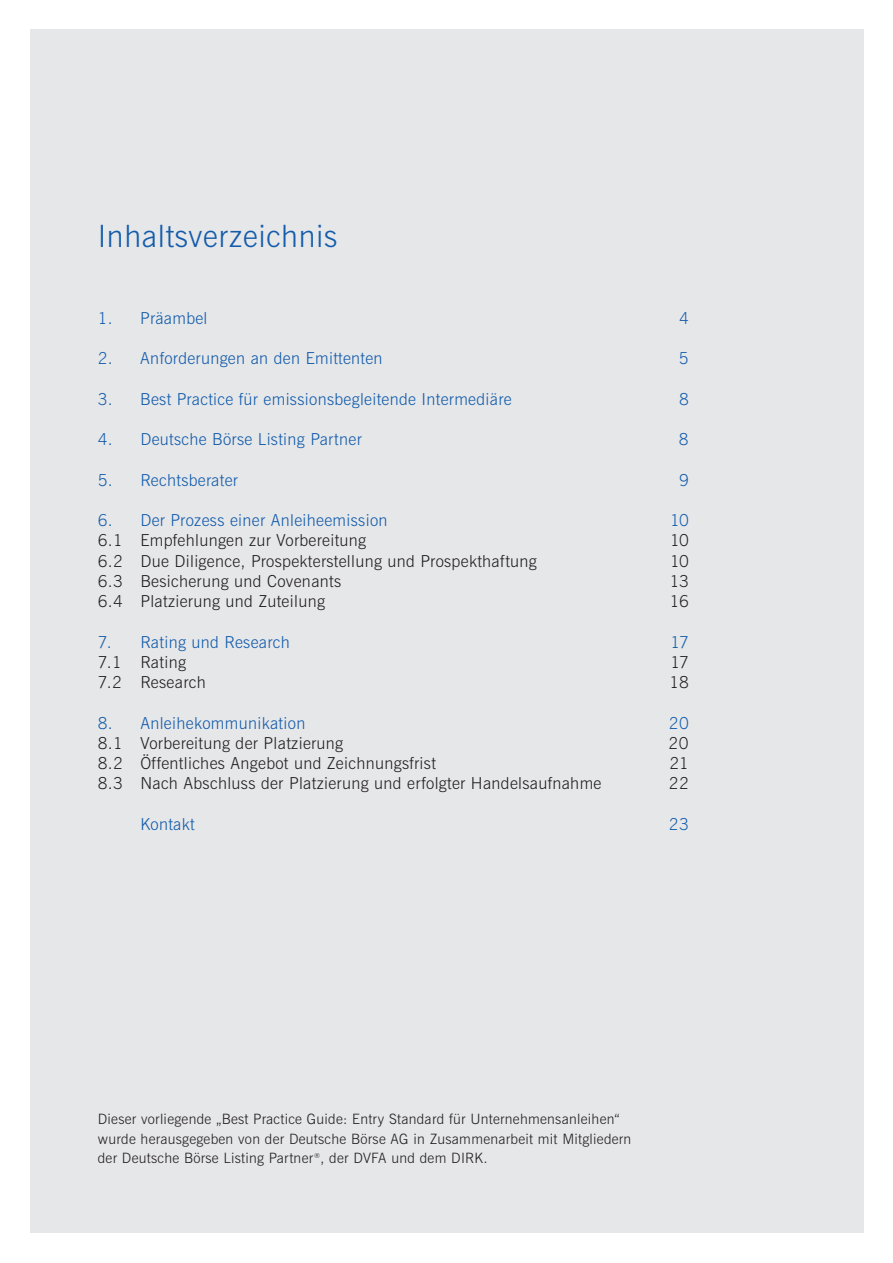
<style>
.page{position:relative;width:893px;height:1263px;background:#fff}
.page>*{position:absolute;margin:0;border:0;box-sizing:border-box;transform-origin:0 0}
.t1{font:30.75px "News Gothic Lt BT";letter-spacing:.02em;color:#135cab}
.t2{font:16.5px "News Gothic Lt BT";letter-spacing:.02em;color:#231f20}
.t3{font:16.5px "News Gothic Lt BT";letter-spacing:.02em;color:#135cab}
.t4{font:14.25px/19.5px "News Gothic Lt BT";letter-spacing:.02em;color:#231f20}
</style>
<div class="page">
<div style="left:30px;top:30px;width:833px;height:1203px;background:#e6e7e9"></div>
<h1 class="t1" style="left:98px;top:216px;width:241px">Inhaltsverzeichnis</h1>
<p class="t3" style="left:98px;top:307px;width:111px">1. Präambel</p>
<p class="t3" style="left:679px;top:307px;width:11px">4</p>
<p class="t3" style="left:98px;top:348px;width:286px">2. Anforderungen an den Emittenten</p>
<p class="t3" style="left:679px;top:348px;width:11px">5</p>
<p class="t3" style="left:98px;top:388px;width:415px">3. Best Practice für emissionsbegleitende Intermediäre</p>
<p class="t3" style="left:679px;top:388px;width:11px">8</p>
<p class="t3" style="left:98px;top:429px;width:265px">4. Deutsche Börse Listing Partner</p>
<p class="t3" style="left:679px;top:429px;width:11px">8</p>
<p class="t3" style="left:98px;top:469px;width:142px">5. Rechtsberater</p>
<p class="t3" style="left:679px;top:469px;width:11px">9</p>
<p class="t3" style="left:98px;top:510px;width:291px">6. Der Prozess einer Anleiheemission</p>
<p class="t3" style="left:670px;top:510px;width:20px">10</p>
<p class="t2" style="left:98px;top:530px;width:270px">6.1 Empfehlungen zur Vorbereitung</p>
<p class="t2" style="left:670px;top:530px;width:20px">10</p>
<p class="t2" style="left:98px;top:550px;width:440px">6.2 Due Diligence, Prospekterstellung und Prospekthaftung</p>
<p class="t2" style="left:670px;top:550px;width:20px">10</p>
<p class="t2" style="left:98px;top:571px;width:245px">6.3 Besicherung und Covenants</p>
<p class="t2" style="left:670px;top:571px;width:20px">13</p>
<p class="t2" style="left:98px;top:591px;width:229px">6.4 Platzierung und Zuteilung</p>
<p class="t2" style="left:670px;top:591px;width:21px">16</p>
<p class="t3" style="left:98px;top:631px;width:194px">7. Rating und Research</p>
<p class="t3" style="left:671px;top:631px;width:20px">17</p>
<p class="t2" style="left:98px;top:652px;width:90px">7.1 Rating</p>
<p class="t2" style="left:671px;top:652px;width:20px">17</p>
<p class="t2" style="left:98px;top:672px;width:109px">7.2 Research</p>
<p class="t2" style="left:670px;top:672px;width:21px">18</p>
<p class="t3" style="left:98px;top:712px;width:209px">8. Anleihekommunikation</p>
<p class="t3" style="left:669px;top:712px;width:21px">20</p>
<p class="t2" style="left:98px;top:733px;width:247px">8.1 Vorbereitung der Platzierung</p>
<p class="t2" style="left:669px;top:733px;width:21px">20</p>
<p class="t2" style="left:98px;top:753px;width:340px">8.2 Öffentliches Angebot und Zeichnungsfrist</p>
<p class="t2" style="left:669px;top:753px;width:21px">21</p>
<p class="t2" style="left:98px;top:773px;width:505px">8.3 Nach Abschluss der Platzierung und erfolgter Handelsaufnahme</p>
<p class="t2" style="left:669px;top:773px;width:21px">22</p>
<p class="t3" style="left:140px;top:814px;width:56px">Kontakt</p>
<p class="t3" style="left:669px;top:814px;width:21px">23</p>
<p class="t4" style="left:98px;top:1109px;width:535px">Dieser vorliegende „Best Practice Guide: Entry Standard für Unternehmensanleihen“ wurde herausgegeben von der Deutsche Börse AG in Zusammenarbeit mit Mitgliedern der Deutsche Börse Listing Partner <sup>®</sup>, der DVFA und dem DIRK.</p>
</div>
